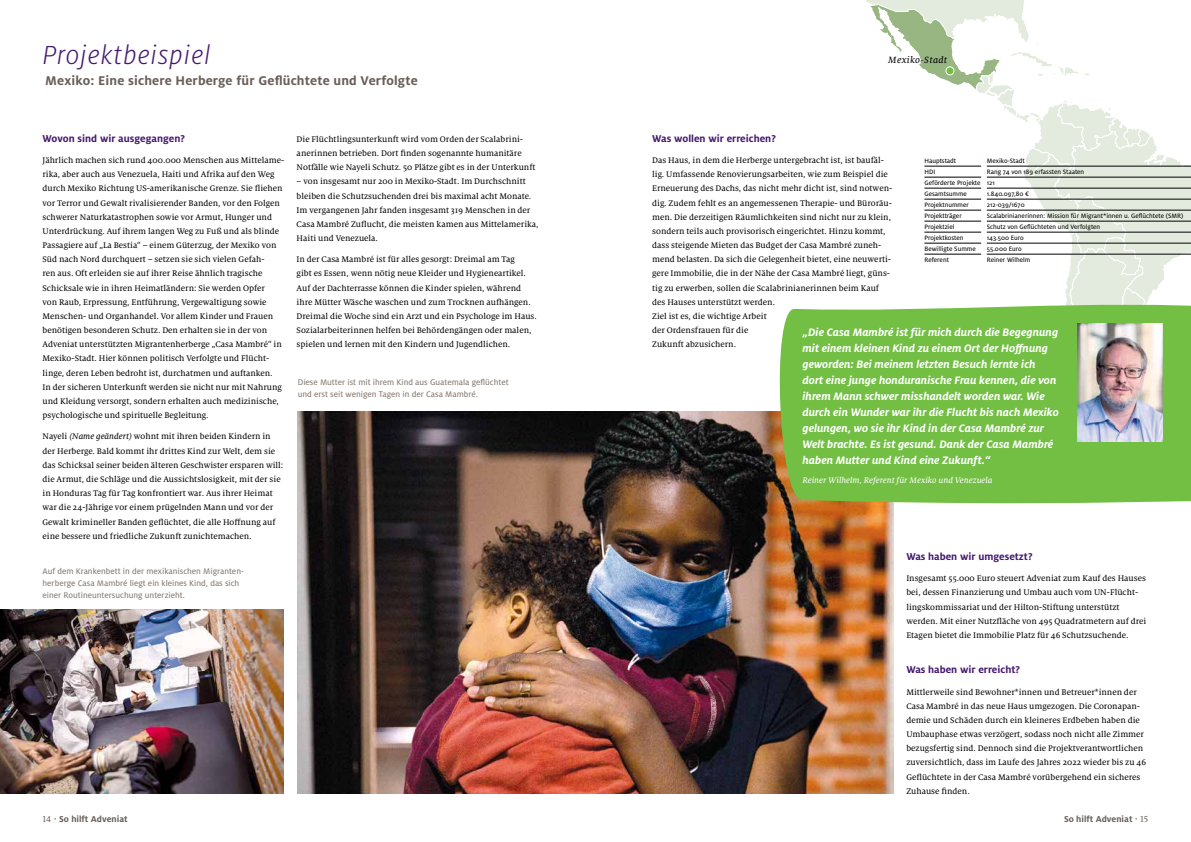
<style>
.page{position:relative;width:1191px;height:842px;background:#fff}
.page>*{position:absolute;margin:0;border:0;box-sizing:border-box;transform-origin:0 0}
.t1{font:italic 300 29px "Milo OT";letter-spacing:.04em;color:#45196e}
.t2{font:700 14px "Milo OT";letter-spacing:.01em;color:#6a5f58}
.t3{font:italic 700 12px/16px "Milo OT";color:#fff}
.t4{font:700 11px "Milo OT";color:#45196e}
.t5{font:10px "Milo Serif OT Text Ita";letter-spacing:.03em;color:#000}
.t6{font:700 9.5px "Milo OT";color:#6a5f58}
.t7{font:9px/14.2px "Milo Serif OT Text";color:#000}
.t8{font:9px/12px "Milo OT Text";color:#847972}
.t9{font:9px "Milo Serif OT Text Ita";color:#fff}
.t10{font:7px/11px "Milo OT Text";color:#000}
.s1{font-family:"Milo Serif OT Text Ita"}
.s2{font-family:"Milo Serif OT Text";font-weight:400}
.s3{font-family:"Milo Serif OT Text";font-weight:400;font-size:11px}
</style>
<div class="page">
<img style="left:298px;top:411px;width:595px;height:383px">
<img style="left:0;top:609px;width:283px;height:185px">
<svg style="left:866px;top:0;width:186px;height:254px"></svg>
<svg style="left:869px;top:4px;width:131px;height:87px"></svg>
<svg style="left:976px;top:67px;width:114px;height:187px"></svg>
<svg style="left:1022px;top:100px;width:169px;height:199px"></svg>
<div style="left:946px;top:67px;width:8px;height:8px;background:#72bf44;border-radius:50%"></div>
<div style="left:945px;top:67px;width:9px;height:8px;border:1px solid #fff;border-radius:50%"></div>
<hr style="left:924px;top:166px;width:267px;height:1px;background:#000">
<hr style="left:924px;top:188px;width:267px;height:1px;background:#000">
<hr style="left:924px;top:177px;width:267px;height:1px;background:#000">
<hr style="left:924px;top:199px;width:267px;height:1px;background:#000">
<hr style="left:924px;top:210px;width:267px;height:1px;background:#000">
<hr style="left:924px;top:221px;width:267px;height:1px;background:#000">
<hr style="left:924px;top:232px;width:267px;height:1px;background:#000">
<hr style="left:924px;top:254px;width:267px;height:1px;background:#000">
<hr style="left:924px;top:243px;width:267px;height:1px;background:#000">
<div style="left:981px;top:158px;width:5px;height:120px;background:#fff"></div>
<svg style="left:770px;top:299px;width:421px;height:206px;background:#7dc150"></svg>
<img style="left:1077px;top:324px;width:85px;height:118px">
<h1 class="t1" style="left:43px;top:39px;width:170px">Projektbeispiel</h1>
<h2 class="t2" style="left:45px;top:73px;width:374px">Mexiko: Eine sichere Herberge für Geflüchtete und Verfolgte</h2>
<p class="t4" style="left:43px;top:132px;width:144px">Wovon sind wir ausgegangen?</p>
<p class="t7" style="left:43px;top:153px;width:243px">Jährlich machen sich rund 400.000 Menschen aus Mittelame&shy;rika, aber auch aus Venezuela, Haiti und Afrika auf den Weg durch Mexiko Richtung US-amerikanische Grenze. Sie fliehen vor Terror und Gewalt rivalisierender Banden, vor den Folgen schwerer Naturkatastrophen sowie vor Armut, Hunger und Unterdrückung. Auf ihrem langen Weg zu Fuß und als blinde Passagiere auf „La Bestia“ – einem Güterzug, der Mexiko von Süd nach Nord durchquert – setzen sie sich vielen Gefah-<br>ren aus. Oft erleiden sie auf ihrer Reise ähnlich tragische Schicksale wie in ihren Heimatländern: Sie werden Opfer<br>von Raub, Erpressung, Entführung, Vergewaltigung sowie Menschen- und Organhandel. Vor allem Kinder und Frauen benötigen besonderen Schutz. Den erhalten sie in der von Adveniat unterstützten Migrantenherberge „Casa Mambré“ in Mexiko-Stadt. Hier können politisch Verfolgte und Flücht&shy;linge, deren Leben bedroht ist, durchatmen und auftanken.<br>In der sicheren Unterkunft werden sie nicht nur mit Nahrung und Kleidung versorgt, sondern erhalten auch medizinische, psychologische und spirituelle Begleitung.</p>
<p class="t7" style="left:43px;top:430px;width:242px">Nayeli <span class="s1">(Name geändert)</span> wohnt mit ihren beiden Kindern in der Herberge. Bald kommt ihr drittes Kind zur Welt, dem sie das Schicksal seiner beiden älteren Geschwister ersparen will: die Armut, die Schläge und die Aussichtslosigkeit, mit der sie in Honduras Tag für Tag konfrontiert war. Aus ihrer Heimat war die 24-Jährige vor einem prügelnden Mann und vor der Gewalt krimineller Banden geflüchtet, die alle Hoffnung auf eine bessere und friedliche Zukunft zunichtemachen.</p>
<p class="t8" style="left:43px;top:565px;width:203px">Auf dem Krankenbett in der mexikanischen Migranten&shy;herberge Casa Mambré liegt ein kleines Kind, das sich einer Routineuntersuchung unterzieht.</p>
<p class="t7" style="left:297px;top:132px;width:240px">Die Flüchtlingsunterkunft wird vom Orden der Scalabrini&shy;anerinnen betrieben. Dort finden sogenannte humanitäre<br>Notfälle wie Nayeli Schutz. 50 Plätze gibt es in der Unterkunft</p>
<p class="t7" style="left:297px;top:175px;width:244px">– von insgesamt nur 200 in Mexiko-Stadt. Im Durchschnitt bleiben die Schutzsuchenden drei bis maximal acht Monate.<br>Im vergangenen Jahr fanden insgesamt 319 Menschen in der Casa Mambré Zuflucht, die meisten kamen aus Mittelamerika, Haiti und Venezuela.</p>
<p class="t7" style="left:297px;top:253px;width:242px">In der Casa Mambré ist für alles gesorgt: Dreimal am Tag<br>gibt es Essen, wenn nötig neue Kleider und Hygieneartikel.<br>Auf der Dachterrasse können die Kinder spielen, während ihre Mütter Wäsche waschen und zum Trocknen aufhängen.<br>Dreimal die Woche sind ein Arzt und ein Psychologe im Haus.<br>Sozialarbeiterinnen helfen bei Behördengängen oder malen, spielen und lernen mit den Kindern und Jugendlichen.</p>
<p class="t8" style="left:298px;top:376px;width:212px">Diese Mutter ist mit ihrem Kind aus Guatemala geflüchtet und erst seit wenigen Tagen in der Casa Mambré.</p>
<p class="t5" style="left:888px;top:54px;width:61px">Mexiko-Stadt</p>
<p class="t4" style="left:652px;top:132px;width:125px">Was wollen wir erreichen?</p>
<p class="t7" style="left:652px;top:153px;width:242px">Das Haus, in dem die Herberge untergebracht ist, ist baufäl&shy;lig. Umfassende Renovierungsarbeiten, wie zum Beispiel die Erneuerung des Dachs, das nicht mehr dicht ist, sind notwen&shy;dig. Zudem fehlt es an angemessenen Therapie- und Büroräu&shy;men. Die derzeitigen Räumlichkeiten sind nicht nur zu klein, sondern teils auch provisorisch eingerichtet. Hinzu kommt, dass steigende Mieten das Budget der Casa Mambré zuneh&shy;mend belasten. Da sich die Gelegenheit bietet, eine neuwerti&shy;gere Immobilie, die in der Nähe der Casa Mambré liegt, güns&shy;tig zu erwerben, sollen die Scalabrinianerinnen beim Kauf des Hauses unterstützt werden.<br>Ziel ist es, die wichtige Arbeit<br>der Ordensfrauen für die<br>Zukunft abzusichern.</p>
<p class="t10" style="left:924px;top:155px;width:33px">Hauptstadt</p>
<p class="t10" style="left:986px;top:155px;width:39px">Mexiko-Stadt</p>
<p class="t10" style="left:924px;top:166px;width:12px">HDI</p>
<p class="t10" style="left:924px;top:166px;width:161px;text-indent:62px">Rang 74 von 189 erfassten Staaten<br>Geförderte Projekte 121<br>Gesamtsumme</p>
<p class="t10" style="left:986px;top:188px;width:44px">1.840.097,80 €</p>
<p class="t10" style="left:924px;top:199px;width:46px">Projektnummer</p>
<p class="t10" style="left:986px;top:199px;width:39px">212-039/1670</p>
<p class="t10" style="left:924px;top:210px;width:39px">Projektträger</p>
<p class="t10" style="left:986px;top:210px;width:198px">Scalabrinianerinnen: Mission für Migrant*innen u. Geflüchtete (SMR)</p>
<p class="t10" style="left:924px;top:221px;width:31px">Projektziel</p>
<p class="t10" style="left:986px;top:221px;width:115px">Schutz von Geflüchteten und Verfolgten</p>
<p class="t10" style="left:924px;top:232px;width:41px">Projektkosten</p>
<p class="t10" style="left:986px;top:232px;width:39px">143.500 Euro</p>
<p class="t10" style="left:924px;top:243px;width:53px">Bewilligte Summe</p>
<p class="t10" style="left:986px;top:243px;width:36px">55.000 Euro</p>
<p class="t10" style="left:924px;top:254px;width:26px">Referent</p>
<p class="t10" style="left:986px;top:254px;width:45px">Reiner Wilhelm</p>
<p class="t3" style="left:802px;top:324px;width:258px">„Die Casa Mambré ist für mich durch die Begegnung mit einem kleinen Kind zu einem Ort der Hoffnung geworden: Bei meinem letzten Besuch lernte ich dort eine junge honduranische Frau kennen, die von ihrem Mann schwer misshandelt worden war. Wie durch ein Wunder war ihr die Flucht bis nach Mexiko gelungen, wo sie ihr Kind in der Casa Mambré zur Welt brachte. Es ist gesund. Dank der Casa Mambré haben Mutter und Kind eine Zukunft.“</p>
<p class="t9" style="left:802px;top:475px;width:191px">Reiner Wilhelm, Referent für Mexiko und Venezuela</p>
<p class="t4" style="left:906px;top:550px;width:128px">Was haben wir umgesetzt?</p>
<p class="t7" style="left:906px;top:571px;width:241px">Insgesamt 55.000 Euro steuert Adveniat zum Kauf des Hauses bei, dessen Finanzierung und Umbau auch vom UN-Flücht&shy;lingskommissariat und der Hilton-Stiftung unterstützt werden. Mit einer Nutzfläche von 495 Quadratmetern auf drei Etagen bietet die Immobilie Platz für 46 Schutzsuchende.</p>
<p class="t4" style="left:906px;top:664px;width:115px">Was haben wir erreicht?</p>
<p class="t7" style="left:906px;top:685px;width:241px">Mittlerweile sind Bewohner*innen und Betreuer*innen der Casa Mambré in das neue Haus umgezogen. Die Coronapan&shy;demie und Schäden durch ein kleineres Erdbeben haben die Umbauphase etwas verzögert, sodass noch nicht alle Zimmer bezugsfertig sind. Dennoch sind die Projektverantwortlichen zuversichtlich, dass im Laufe des Jahres 2022 wieder bis zu 46<br>Geflüchtete in der Casa Mambré vorübergehend ein sicheres Zuhause finden.</p>
<p class="t6" style="left:43px;top:814px;width:87px"><span class="s2">14</span> <span class="s3">·</span> So hilft Adveniat</p>
<p class="t6" style="left:1064px;top:814px;width:86px">So hilft Adveniat <span class="s3">·</span> <span class="s2">15</span></p>
</div>
